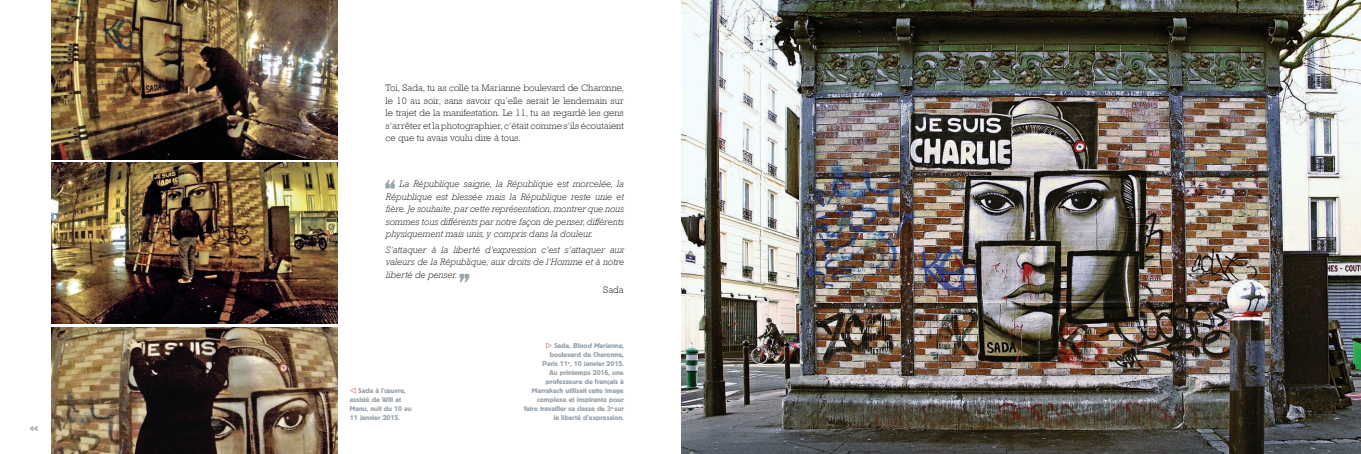
<style>
.page{position:relative;width:1361px;height:454px;background:#fff}
.page>*{position:absolute;margin:0;border:0;box-sizing:border-box;transform-origin:0 0}
.t1{font:700 24px "Can Cande Bois";color:#9ba4ab}
.t2{font:italic 300 9.5px/12.5px "Rockwell";color:#231f20;text-align:justify}
.t3{font:300 9.5px/12.5px "Rockwell";color:#231f20;text-align:justify}
.Auteur{font:7px/9px "Block BE";color:#9ba4ab;text-align:right;scale:1.05 1}
.t4{font:7px "Captureit";color:#9ba4ab}
.s1{color:#da2128}
.s2{font-style:italic}
</style>
<div class="page">
<img style="left:681px;top:0;width:680px;height:454px">
<img style="left:51px;top:0;width:286px;height:159px">
<img style="left:51px;top:162px;width:286px;height:161px">
<img style="left:51px;top:327px;width:286px;height:127px">
<p class="t4" style="left:30px;top:424px;width:9px">44</p>
<p class="t3" style="left:386px;top:82px;width:240px">Toi, Sada, tu as collé ta Marianne boulevard de Charonne, le 10 au soir, sans savoir qu’elle serait le lendemain sur le trajet de la manifestation. Le 11, tu as regardé les gens s’arrêter et la photographier, c’était comme s’ils écoutaient ce que tu avais voulu dire à tous.</p>
<p class="t1" style="left:386px;top:179px;width:12px">“</p>
<p class="t2" style="left:386px;top:177px;width:240px;text-indent:14px">La République saigne, la République est morcelée, la République est blessée mais la République reste unie et fière. Je souhaite, par cette représentation, montrer que nous sommes tous différents par notre façon de penser, différents physiquement mais unis, y compris dans la douleur.</p>
<p class="t2" style="left:386px;top:243px;width:240px">S’attaquer à la liberté d’expression c’est s’attaquer aux valeurs de la République, aux droits de l’Homme et à notre liberté de penser.</p>
<p class="t1" style="left:460px;top:273px;width:12px">”</p>
<p class="Auteur" style="left:350px;top:385px;width:60px;text-align:left"><span class="s1">❖</span> Sada à l’œuvre, assisté de Will et<br>Manu, nuit du 10 au<br>11 janvier 2015.</p>
<p class="t3" style="left:603px;top:283px;width:22px">Sada</p>
<p class="Auteur" style="left:524px;top:340px;width:96px">S a d a , <span class="s2">Blood Marianne</span>, boulevard de Charonne,<br>Paris 11<sup>e</sup>, 10 janvier 2015.<br>Au printemps 2016, une professeure de français à<br>Marrakech utilisait cette image complexe et inspirante pour faire travailler sa classe de 3<sup>e</sup> sur la liberté d’expression.</p>
</div>
